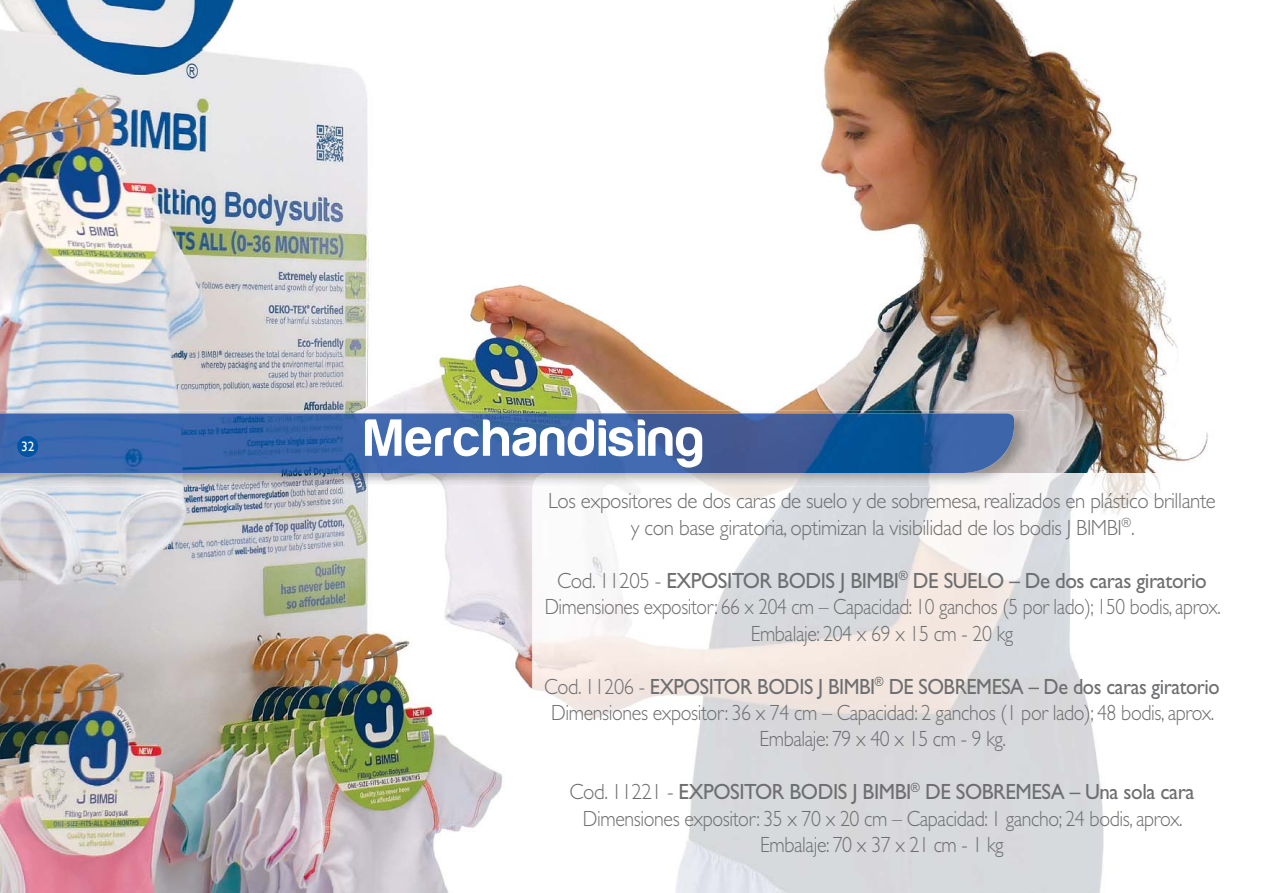
<style>
.page{position:relative;width:1263px;height:893px;background:#fff}
.page>*{position:absolute;margin:0;border:0;box-sizing:border-box;transform-origin:0 0}
.t1{font:54px "Harabara";letter-spacing:.05em;color:#fff}
.t2{font:300 22.05px/26.4px "Gill Sans Std";letter-spacing:-.02em;color:#6d6e70;text-align:center;scale:.95 1}
.t3{font:300 22.05px/26.4px "Gill Sans Std";letter-spacing:-.02em;color:#6d6e70;text-align:center;scale:.92 1}
.t4{font:13.5px "Gill Sans";color:#fff}
.s1{font-weight:400}
</style>
<div class="page">
<img style="left:0;top:0;width:1208px;height:893px">
<img style="left:532px;top:473px;width:676px;height:420px">
<img style="left:0;top:411px;width:1029px;height:75px">
<img style="left:533px;top:473px;width:496px;height:13px">
<img style="left:0;top:413px;width:1014px;height:60px">
<div style="left:17px;top:436px;width:21px;height:21px;background:#0054a6;border-radius:50%"></div>
<p class="t4" style="left:21px;top:438px;width:15px">32</p>
<h1 class="t1" style="left:365px;top:410px;width:340px">Merchandising</h1>
<p class="t2" style="left:548px;top:490px;width:705px">Los expositores de dos caras de suelo y de sobremesa, realizados en plástico brillante y con base giratoria, optimizan la visibilidad de los bodis J BIMBI<sup>®</sup>.</p>
<p class="t2" style="left:545px;top:569px;width:713px">Cod. 11205 - <span class="s1">EXPOSITOR BODIS J BIMBI</span><sup>®</sup> <span class="s1">DE SUELO – De dos caras giratorio<br></span>Dimensiones expositor: 66 x 204 cm – Capacidad: 10 ganchos (5 por lado); 150 bodis, aprox.<br>Embalaje: 204 x 69 x 15 cm - 20 kg</p>
<p class="t3" style="left:544px;top:675px;width:736px">Cod. 11206 - <span class="s1">EXPOSITOR BODIS J BIMBI</span><sup>®</sup> <span class="s1">DE SOBREMESA – De dos caras giratorio<br></span>Dimensiones expositor: 36 x 74 cm – Capacidad: 2 ganchos (1 por lado); 48 bodis, aprox.<br>Embalaje: 79 x 40 x 15 cm - 9 kg.</p>
<p class="t2" style="left:569px;top:781px;width:659px">Cod. 11221 - <span class="s1">EXPOSITOR BODIS J BIMBI</span><sup>®</sup> <span class="s1">DE SOBREMESA – Una sola cara<br></span>Dimensiones expositor: 35 x 70 x 20 cm – Capacidad: 1 gancho; 24 bodis, aprox.<br>Embalaje: 70 x 37 x 21 cm - 1 kg</p>
</div>
